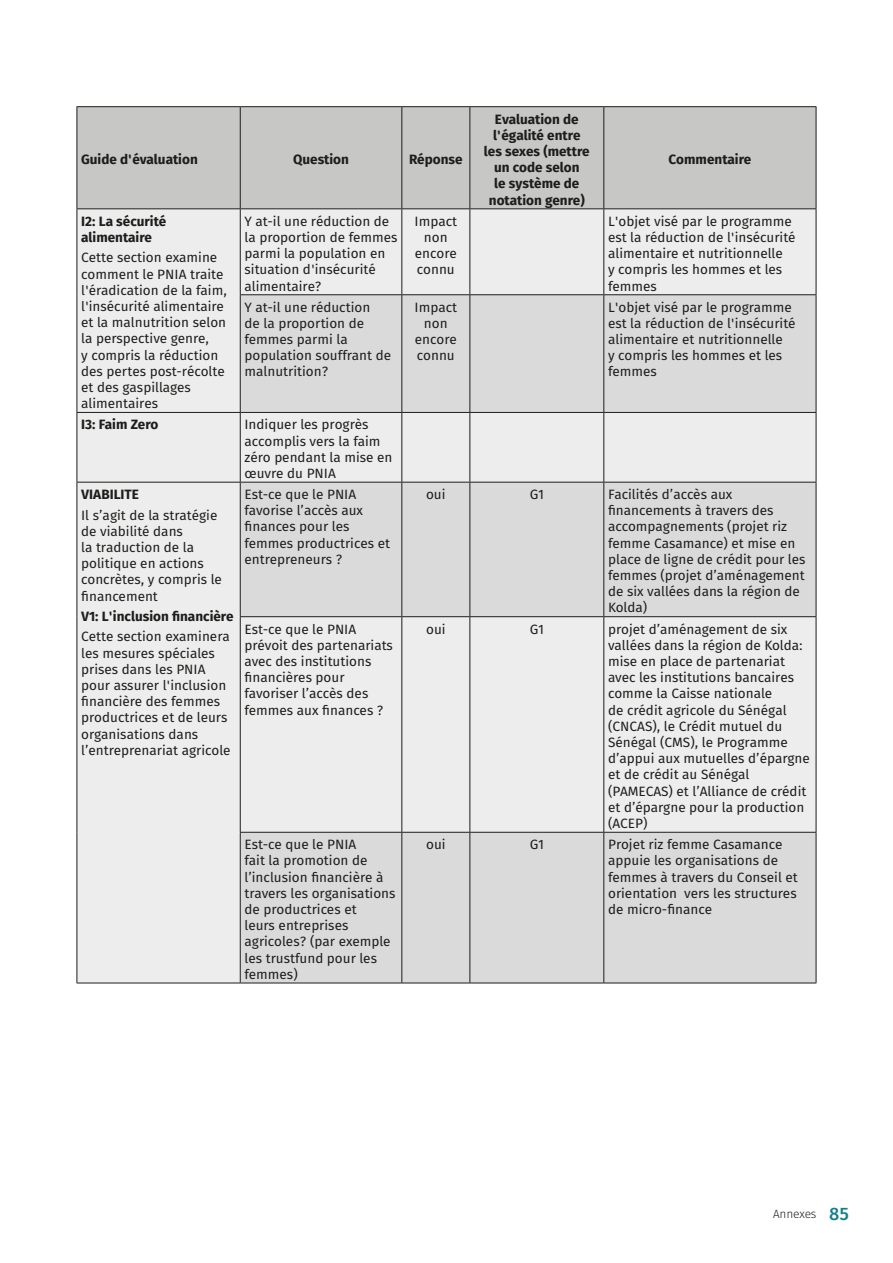
<style>
.page{position:relative;width:893px;height:1263px;background:#fff}
.page>*{position:absolute;margin:0;border:0;box-sizing:border-box;transform-origin:0 0}
.t1{font:18px "Fira Sans OT Medium";color:#14808c}
.t2{font:13.5px/16.2px "Fira Sans OT";color:#1d1d1b}
.t3{font:700 13.5px/16.2px "Fira Sans OT";color:#1d1d1b;text-align:center}
.t4{font:12px "Fira Sans OT Light";letter-spacing:-.015em;color:#1d1d1b}
</style>
<div class="page">
<div style="left:78px;top:107px;width:738px;height:101px;background:#c7c7c6"></div>
<div style="left:78px;top:209px;width:738px;height:774px;background:#ededed"></div>
<svg style="left:241px;top:295px;width:575px;height:688px;background:#e0e0e0"></svg>
<hr style="left:77px;top:106px;width:163px;height:1px;background:#1d1d1b">
<hr style="left:240px;top:106px;width:162px;height:1px;background:#1d1d1b">
<hr style="left:402px;top:106px;width:68px;height:1px;background:#1d1d1b">
<hr style="left:470px;top:106px;width:134px;height:1px;background:#1d1d1b">
<hr style="left:604px;top:106px;width:212px;height:1px;background:#1d1d1b">
<hr style="left:77px;top:208px;width:163px;height:1px;background:#1d1d1b">
<hr style="left:240px;top:208px;width:162px;height:1px;background:#1d1d1b">
<hr style="left:402px;top:208px;width:68px;height:1px;background:#1d1d1b">
<hr style="left:470px;top:208px;width:134px;height:1px;background:#1d1d1b">
<hr style="left:604px;top:208px;width:212px;height:1px;background:#1d1d1b">
<hr style="left:77px;top:412px;width:163px;height:1px;background:#1d1d1b">
<hr style="left:77px;top:482px;width:163px;height:1px;background:#1d1d1b">
<hr style="left:77px;top:983px;width:163px;height:1px;background:#1d1d1b">
<hr style="left:77px;top:107px;width:1px;height:101px;background:#1d1d1b">
<hr style="left:77px;top:209px;width:1px;height:86px;background:#1d1d1b">
<hr style="left:77px;top:295px;width:1px;height:117px;background:#1d1d1b">
<hr style="left:77px;top:413px;width:1px;height:69px;background:#1d1d1b">
<hr style="left:77px;top:482px;width:1px;height:135px;background:#1d1d1b">
<hr style="left:77px;top:617px;width:1px;height:215px;background:#1d1d1b">
<hr style="left:77px;top:832px;width:1px;height:151px;background:#1d1d1b">
<hr style="left:240px;top:107px;width:1px;height:101px;background:#1d1d1b">
<hr style="left:401px;top:107px;width:1px;height:101px;background:#1d1d1b">
<hr style="left:469px;top:107px;width:1px;height:101px;background:#1d1d1b">
<hr style="left:603px;top:107px;width:1px;height:101px;background:#1d1d1b">
<hr style="left:816px;top:107px;width:1px;height:101px;background:#1d1d1b">
<hr style="left:240px;top:209px;width:1px;height:85px;background:#1d1d1b">
<hr style="left:401px;top:209px;width:1px;height:85px;background:#1d1d1b">
<hr style="left:469px;top:209px;width:1px;height:85px;background:#1d1d1b">
<hr style="left:603px;top:209px;width:1px;height:85px;background:#1d1d1b">
<hr style="left:816px;top:209px;width:1px;height:85px;background:#1d1d1b">
<hr style="left:240px;top:413px;width:1px;height:69px;background:#1d1d1b">
<hr style="left:401px;top:413px;width:1px;height:69px;background:#1d1d1b">
<hr style="left:469px;top:413px;width:1px;height:69px;background:#1d1d1b">
<hr style="left:603px;top:413px;width:1px;height:69px;background:#1d1d1b">
<hr style="left:816px;top:413px;width:1px;height:69px;background:#1d1d1b">
<hr style="left:240px;top:617px;width:1px;height:215px;background:#1d1d1b">
<hr style="left:401px;top:617px;width:1px;height:215px;background:#1d1d1b">
<hr style="left:469px;top:617px;width:1px;height:215px;background:#1d1d1b">
<hr style="left:603px;top:617px;width:1px;height:215px;background:#1d1d1b">
<hr style="left:816px;top:617px;width:1px;height:215px;background:#1d1d1b">
<hr style="left:240px;top:295px;width:1px;height:117px;background:#1d1d1b">
<hr style="left:240px;top:294px;width:162px;height:1px;background:#1d1d1b">
<hr style="left:402px;top:294px;width:68px;height:1px;background:#1d1d1b">
<hr style="left:470px;top:294px;width:134px;height:1px;background:#1d1d1b">
<hr style="left:604px;top:294px;width:212px;height:1px;background:#1d1d1b">
<hr style="left:401px;top:295px;width:1px;height:117px;background:#1d1d1b">
<hr style="left:469px;top:295px;width:1px;height:117px;background:#1d1d1b">
<hr style="left:603px;top:295px;width:1px;height:117px;background:#1d1d1b">
<hr style="left:816px;top:295px;width:1px;height:117px;background:#1d1d1b">
<hr style="left:240px;top:412px;width:162px;height:1px;background:#1d1d1b">
<hr style="left:402px;top:412px;width:68px;height:1px;background:#1d1d1b">
<hr style="left:470px;top:412px;width:134px;height:1px;background:#1d1d1b">
<hr style="left:604px;top:412px;width:212px;height:1px;background:#1d1d1b">
<hr style="left:240px;top:482px;width:1px;height:134px;background:#1d1d1b">
<hr style="left:240px;top:482px;width:162px;height:1px;background:#1d1d1b">
<hr style="left:402px;top:482px;width:68px;height:1px;background:#1d1d1b">
<hr style="left:470px;top:482px;width:134px;height:1px;background:#1d1d1b">
<hr style="left:604px;top:482px;width:212px;height:1px;background:#1d1d1b">
<hr style="left:401px;top:482px;width:1px;height:134px;background:#1d1d1b">
<hr style="left:469px;top:482px;width:1px;height:134px;background:#1d1d1b">
<hr style="left:603px;top:482px;width:1px;height:134px;background:#1d1d1b">
<hr style="left:816px;top:482px;width:1px;height:134px;background:#1d1d1b">
<hr style="left:240px;top:616px;width:162px;height:1px;background:#1d1d1b">
<hr style="left:402px;top:616px;width:68px;height:1px;background:#1d1d1b">
<hr style="left:470px;top:616px;width:134px;height:1px;background:#1d1d1b">
<hr style="left:604px;top:616px;width:212px;height:1px;background:#1d1d1b">
<hr style="left:240px;top:833px;width:1px;height:150px;background:#1d1d1b">
<hr style="left:240px;top:832px;width:162px;height:1px;background:#1d1d1b">
<hr style="left:402px;top:832px;width:68px;height:1px;background:#1d1d1b">
<hr style="left:470px;top:832px;width:134px;height:1px;background:#1d1d1b">
<hr style="left:604px;top:832px;width:212px;height:1px;background:#1d1d1b">
<hr style="left:401px;top:833px;width:1px;height:150px;background:#1d1d1b">
<hr style="left:469px;top:833px;width:1px;height:150px;background:#1d1d1b">
<hr style="left:603px;top:833px;width:1px;height:150px;background:#1d1d1b">
<hr style="left:816px;top:833px;width:1px;height:150px;background:#1d1d1b">
<hr style="left:240px;top:983px;width:162px;height:1px;background:#1d1d1b">
<hr style="left:402px;top:983px;width:68px;height:1px;background:#1d1d1b">
<hr style="left:470px;top:983px;width:134px;height:1px;background:#1d1d1b">
<hr style="left:604px;top:983px;width:212px;height:1px;background:#1d1d1b">
<p class="t3" style="left:81px;top:152px;width:118px">Guide d'évaluation</p>
<p class="t3" style="left:293px;top:152px;width:57px">Question</p>
<p class="t3" style="left:409px;top:152px;width:55px">Réponse</p>
<p class="t3" style="left:484px;top:112px;width:107px">Evaluation de l'égalité entre les sexes (mettre un code selon<br>le système de notation genre)</p>
<p class="t3" style="left:668px;top:152px;width:84px">Commentaire</p>
<p class="t3" style="left:81px;top:214px;width:87px;text-align:left">I2: La sécurité alimentaire</p>
<p class="t2" style="left:81px;top:251px;width:147px">Cette section examine comment le PNIA traite l'éradication de la faim, l'insécurité alimentaire et la malnutrition selon la perspective genre,<br>y compris la réduction des pertes post-récolte et des gaspillages alimentaires</p>
<p class="t2" style="left:244px;top:214px;width:155px">Y at-il une réduction de la proportion de femmes parmi la population en situation d'insécurité alimentaire?</p>
<p class="t2" style="left:415px;top:214px;width:44px;text-align:center">Impact non encore connu</p>
<p class="t2" style="left:608px;top:214px;width:189px">L'objet visé par le programme est la réduction de l'insécurité alimentaire et nutritionnelle<br>y compris les hommes et les femmes</p>
<p class="t2" style="left:244px;top:300px;width:148px">Y at-il une réduction<br>de la proportion de femmes parmi la population souffrant de malnutrition?</p>
<p class="t2" style="left:415px;top:300px;width:44px;text-align:center">Impact non encore connu</p>
<p class="t2" style="left:608px;top:300px;width:189px">L'objet visé par le programme est la réduction de l'insécurité alimentaire et nutritionnelle<br>y compris les hommes et les femmes</p>
<p class="t3" style="left:81px;top:417px;width:79px">I3: Faim Zero</p>
<p class="t2" style="left:244px;top:417px;width:150px">Indiquer les progrès accomplis vers la faim zéro pendant la mise en œuvre du PNIA</p>
<p class="t3" style="left:81px;top:487px;width:59px">VIABILITE</p>
<p class="t2" style="left:81px;top:508px;width:142px">Il s’agit de la stratégie de viabilité dans<br>la traduction de la politique en actions concrètes, y compris le financement</p>
<p class="t3" style="left:81px;top:609px;width:154px">V1: L'inclusion financière</p>
<p class="t2" style="left:81px;top:630px;width:151px">Cette section examinera les mesures spéciales prises dans les PNIA pour assurer l'inclusion financière des femmes productrices et de leurs organisations dans l’entreprenariat agricole</p>
<p class="t2" style="left:244px;top:487px;width:147px">Est-ce que le PNIA favorise l’accès aux finances pour les femmes productrices et entrepreneurs ?</p>
<p class="t2" style="left:426px;top:487px;width:21px">oui</p>
<p class="t2" style="left:530px;top:487px;width:16px">G1</p>
<p class="t2" style="left:608px;top:487px;width:199px">Facilités d’accès aux financements à travers des accompagnements (projet riz femme Casamance) et mise en place de ligne de crédit pour les femmes (projet d’aménagement de six vallées dans la région de<br>Kolda)</p>
<p class="t2" style="left:244px;top:622px;width:150px">Est-ce que le PNIA prévoit des partenariats avec des institutions financières pour favoriser l’accès des femmes aux finances ?</p>
<p class="t2" style="left:426px;top:622px;width:21px">oui</p>
<p class="t2" style="left:530px;top:622px;width:16px">G1</p>
<p class="t2" style="left:608px;top:622px;width:203px">projet d’aménagement de six vallées dans la région de Kolda: mise en place de partenariat avec les institutions bancaires comme la Caisse nationale<br>de crédit agricole du Sénégal (CNCAS), le Crédit mutuel du<br>Sénégal (CMS), le Programme d’appui aux mutuelles d’épargne et de crédit au Sénégal (PAMECAS) et l’Alliance de crédit et d’épargne pour la production (ACEP)</p>
<p class="t2" style="left:245px;top:837px;width:153px">Est-ce que le PNIA<br>fait la promotion de l’inclusion financière à travers les organisations de productrices et<br>leurs entreprises agricoles? (par exemple les trustfund pour les femmes)</p>
<p class="t2" style="left:426px;top:837px;width:21px">oui</p>
<p class="t2" style="left:530px;top:837px;width:16px">G1</p>
<p class="t2" style="left:608px;top:837px;width:191px">Projet riz femme Casamance appuie les organisations de femmes à travers du Conseil et orientation vers les structures de micro-finance</p>
<p class="t4" style="left:773px;top:1205px;width:45px">Annexes</p>
<h1 class="t1" style="left:829px;top:1201px;width:21px">85</h1>
</div>
